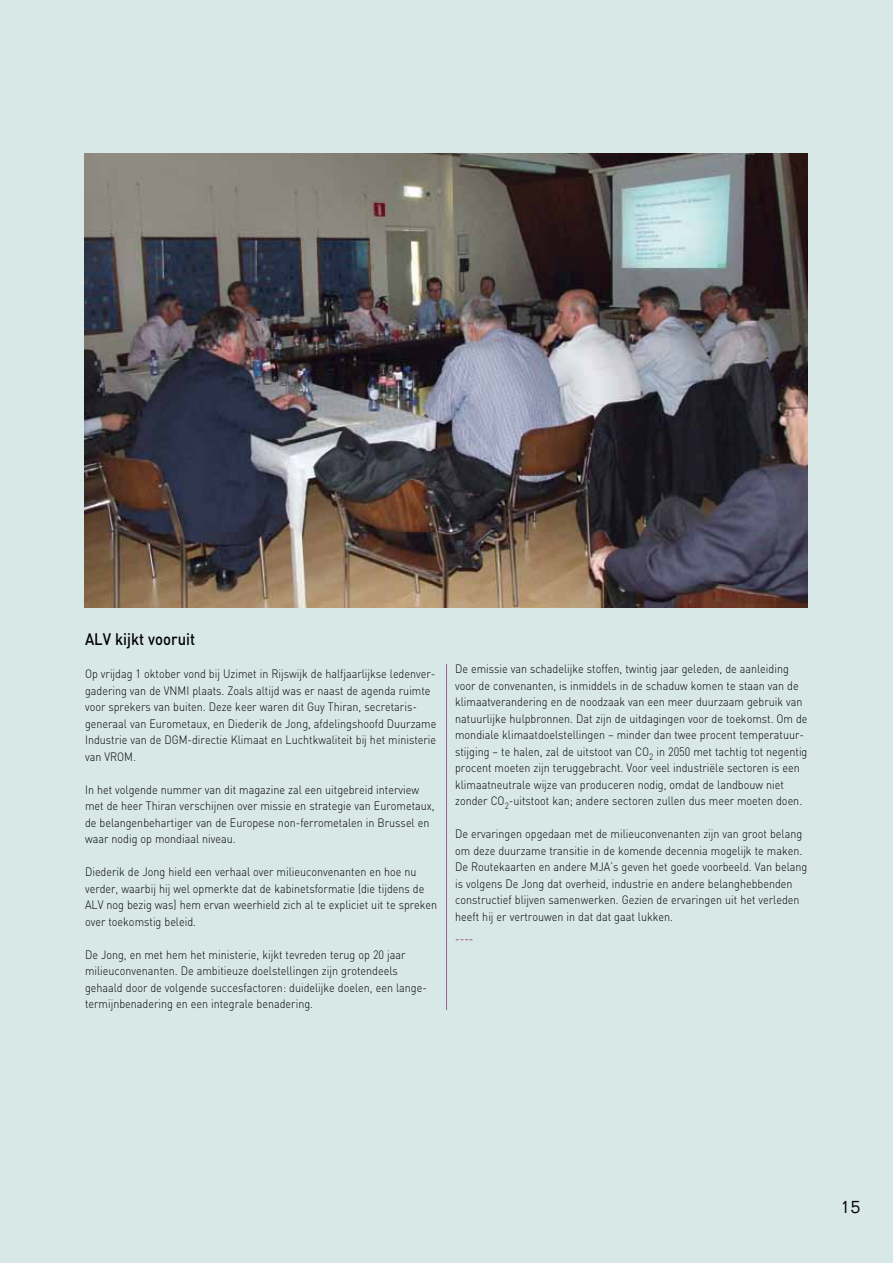
<style>
.page{position:relative;width:893px;height:1263px;background:#d8e8e6}
.page>*{position:absolute;margin:0;border:0;box-sizing:border-box;transform-origin:0 0}
.t1{font:300 18px "Folio";color:#000}
.t2{font:500 16.5px "DIN";color:#000;scale:.9 1}
.t3{font:300 12px/16.5px "DIN";color:#000;scale:.9 1}
.t4{font:300 12px "DIN";color:#62044e;scale:.9 1}
</style>
<div class="page">
<hr style="left:446px;top:664px;width:1px;height:346px;background:#97618c">
<img style="left:85px;top:153px;width:723px;height:454px">
<h2 class="t2" style="left:85px;top:629px;width:124px">ALV kijkt vooruit</h2>
<p class="t3" style="left:85px;top:665px;width:392px">Op vrijdag 1 oktober vond bij Uzimet in Rijswijk de halfjaarlijkse ledenver&shy;gadering van de VNMI plaats. Zoals altijd was er naast de agenda ruimte voor sprekers van buiten. Deze keer waren dit Guy Thiran, secretaris&shy;generaal van Eurometaux, en Diederik de Jong, afdelingshoofd Duurzame Industrie van de DGM-directie Klimaat en Luchtkwaliteit bij het ministerie van VROM.</p>
<p class="t3" style="left:85px;top:781px;width:390px">In het volgende nummer van dit magazine zal een uitgebreid interview met de heer Thiran verschijnen over missie en strategie van Eurometaux, de belangenbehartiger van de Europese non-ferrometalen in Brussel en waar nodig op mondiaal niveau.</p>
<p class="t3" style="left:85px;top:863px;width:393px">Diederik de Jong hield een verhaal over milieuconvenanten en hoe nu verder, waarbij hij wel opmerkte dat de kabinetsformatie (die tijdens de ALV nog bezig was) hem ervan weerhield zich al te expliciet uit te spreken over toekomstig beleid.</p>
<p class="t3" style="left:85px;top:946px;width:381px">De Jong, en met hem het ministerie, kijkt tevreden terug op 20 jaar milieuconvenanten. De ambitieuze doelstellingen zijn grotendeels gehaald door de volgende succesfactoren: duidelijke doelen, een lange&shy;termijnbenadering en een integrale benadering.</p>
<p class="t3" style="left:455px;top:661px;width:393px">De emissie van schadelijke stoffen, twintig jaar geleden, de aanleiding voor de convenanten, is inmiddels in de schaduw komen te staan van de klimaatverandering en de noodzaak van een meer duurzaam gebruik van natuurlijke hulpbronnen. Dat zijn de uitdagingen voor de toekomst. Om de mondiale klimaatdoelstellingen – minder dan twee procent temperatuur&shy;stijging – te halen, zal de uitstoot van CO<sub>2</sub> in 2050 met tachtig tot negentig procent moeten zijn teruggebracht. Voor veel industriële sectoren is een klimaatneutrale wijze van produceren nodig, omdat de landbouw niet zonder CO<sub>2</sub>-uitstoot kan; andere sectoren zullen dus meer moeten doen.</p>
<p class="t3" style="left:455px;top:826px;width:393px">De ervaringen opgedaan met de milieuconvenanten zijn van groot belang om deze duurzame transitie in de komende decennia mogelijk te maken.<br>De Routekaarten en andere MJA’s geven het goede voorbeeld. Van belang is volgens De Jong dat overheid, industrie en andere belanghebbenden constructief blijven samenwerken. Gezien de ervaringen uit het verleden heeft hij er vertrouwen in dat dat gaat lukken.</p>
<p class="t4" style="left:455px;top:931px;width:22px">----</p>
<h1 class="t1" style="left:840px;top:1195px;width:22px">15</h1>
</div>
